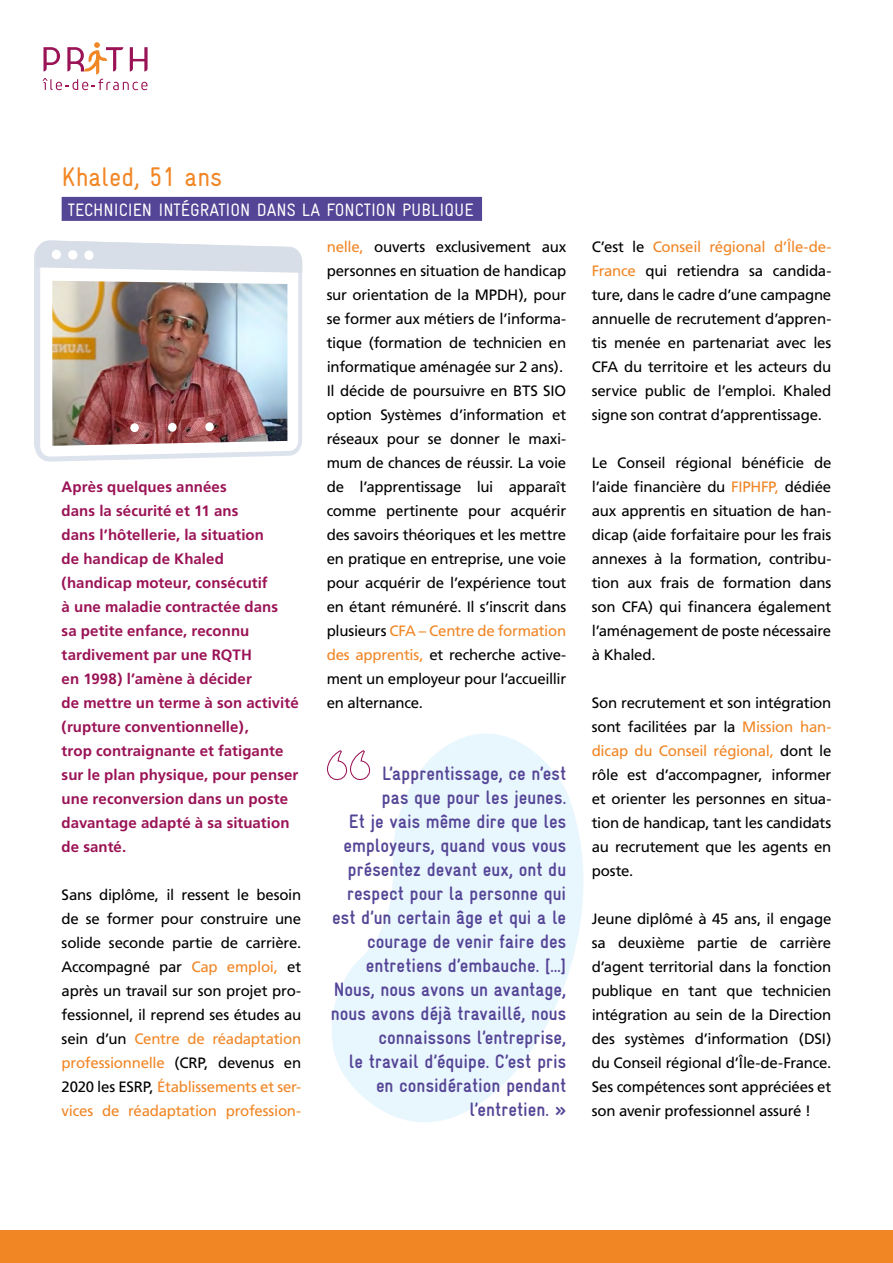
<style>
.page{position:relative;width:893px;height:1263px;background:#fff}
.page>*{position:absolute;margin:0;border:0;box-sizing:border-box;transform-origin:0 0}
.Titre_chapitre_-_H2{font:27px "Gravur Condensed";color:#f18625}
.Citation{font:700 19.5px/24px "Gravur Condensed";color:#554596;text-align:right}
.Titre_chapitre_-_H2-2{font:18px "Gravur Condensed";color:#fff}
.Texte_témoignage{font:15px/24px "Frutiger";letter-spacing:-.015em;color:#000;text-align:justify}
.Texte_témoignage_-_i{font:700 15px/24px "Frutiger";letter-spacing:.005em;color:#9a1356}
.s1{color:#f18625}
</style>
<div class="page">
<svg style="left:332px;top:734px;width:251px;height:388px;fill:#e8f6fe"></svg>
<div style="left:0;top:1230px;width:893px;height:33px;background:#f18625"></div>
<svg style="left:42px;top:42px;width:106px;height:48px"></svg>
<div style="left:62px;top:197px;width:420px;height:24px;background:#554596"></div>
<svg style="left:327px;top:750px;width:45px;height:31px"></svg>
<svg style="left:34px;top:250px;width:268px;height:212px;fill:#dde3ed"></svg>
<svg style="left:40px;top:273px;width:258px;height:184px"></svg>
<svg style="left:36px;top:240px;width:266px;height:33px"></svg>
<div style="left:52px;top:250px;width:9px;height:9px;background:#fff;border-radius:50%"></div>
<div style="left:68px;top:250px;width:9px;height:10px;background:#fff;border-radius:50%"></div>
<div style="left:84px;top:250px;width:10px;height:10px;background:#fff;border-radius:50%"></div>
<img style="left:52px;top:281px;width:235px;height:165px">
<div style="left:130px;top:423px;width:9px;height:9px;background:#fff;border-radius:50%"></div>
<div style="left:168px;top:423px;width:9px;height:9px;background:#fff;border-radius:50%"></div>
<div style="left:205px;top:422px;width:9px;height:9px;background:#fff;border-radius:50%"></div>
<h2 class="Titre_chapitre_-_H2" style="left:62px;top:162px;width:162px">Khaled, 51 ans</h2>
<h2 class="Titre_chapitre_-_H2-2" style="left:68px;top:200px;width:407px">TECHNICIEN INTÉGRATION DANS LA FONCTION PUBLIQUE</h2>
<p class="Texte_témoignage_-_i" style="left:62px;top:475px;width:239px">Après quelques années<br>dans la sécurité et 11 ans<br>dans l’hôtellerie, la situation<br>de handicap de Khaled<br>(handicap moteur, consécutif<br>à une maladie contractée dans<br>sa petite enfance, reconnu tardivement par une RQTH<br>en 1998) l’amène à décider<br>de mettre un terme à son activité (rupture conventionnelle),<br>trop contraignante et fatigante sur le plan physique, pour penser une reconversion dans un poste davantage adapté à sa situation de santé.</p>
<p class="Texte_témoignage" style="left:62px;top:883px;width:241px">Sans diplôme, il ressent le besoin de se former pour construire une solide seconde partie de carrière.<br>Accompagné par <span class="s1">Cap emploi,</span> et après un travail sur son projet pro&shy;fessionnel, il reprend ses études au sein d’un <span class="s1">Centre de réadaptation professionnelle</span> (CRP, devenus en 2020 les ESRP, <span class="s1">Établissements et ser&shy;vices de réadaptation profession-</span></p>
<p class="Texte_témoignage" style="left:327px;top:235px;width:241px"><span class="s1">nelle,</span> ouverts exclusivement aux personnes en situation de handicap sur orientation de la MPDH), pour se former aux métiers de l’informa&shy;tique (formation de technicien en informatique aménagée sur 2 ans).</p>
<p class="Texte_témoignage" style="left:327px;top:379px;width:241px">Il décide de poursuivre en BTS SIO option Systèmes d’information et réseaux pour se donner le maxi&shy;mum de chances de réussir. La voie de l’apprentissage lui apparaît comme pertinente pour acquérir des savoirs théoriques et les mettre en pratique en entreprise, une voie pour acquérir de l’expérience tout en étant rémunéré. Il s’inscrit dans plusieurs <span class="s1">CFA – Centre de formation des apprentis,</span> et recherche active&shy;ment un employeur pour l’accueillir en alternance.</p>
<p class="Citation" style="left:331px;top:761px;width:237px">L’apprentissage, ce n’est<br>pas que pour les jeunes.<br>Et je vais même dire que les employeurs, quand vous vous présentez devant eux, ont du respect pour la personne qui est d’un certain âge et qui a le courage de venir faire des entretiens d’embauche. […]<br>Nous, nous avons un avantage, nous avons déjà travaillé, nous connaissons l’entreprise,<br>le travail d’équipe. C’est pris en considération pendant l’entretien. »</p>
<p class="Texte_témoignage" style="left:592px;top:235px;width:241px">C’est le <span class="s1">Conseil régional d’Île-de-France</span> qui retiendra sa candida&shy;ture, dans le cadre d’une campagne annuelle de recrutement d’appren&shy;tis menée en partenariat avec les CFA du territoire et les acteurs du service public de l’emploi. Khaled signe son contrat d’apprentissage.</p>
<p class="Texte_témoignage" style="left:592px;top:451px;width:241px">Le Conseil régional bénéficie de l’aide financière du <span class="s1">FIPHFP,</span> dédiée aux apprentis en situation de han&shy;dicap (aide forfaitaire pour les frais annexes à la formation, contribu&shy;tion aux frais de formation dans son CFA) qui financera également l’aménagement de poste nécessaire à Khaled.</p>
<p class="Texte_témoignage" style="left:592px;top:691px;width:241px">Son recrutement et son intégration sont facilitées par la <span class="s1">Mission han&shy;dicap du Conseil régional,</span> dont le rôle est d’accompagner, informer et orienter les personnes en situa&shy;tion de handicap, tant les candidats au recrutement que les agents en poste.</p>
<p class="Texte_témoignage" style="left:592px;top:907px;width:241px">Jeune diplômé à 45 ans, il engage sa deuxième partie de carrière d’agent territorial dans la fonction publique en tant que technicien intégration au sein de la Direction des systèmes d’information (DSI) du Conseil régional d’Île-de-France.<br>Ses compétences sont appréciées et son avenir professionnel assuré !</p>
</div>
